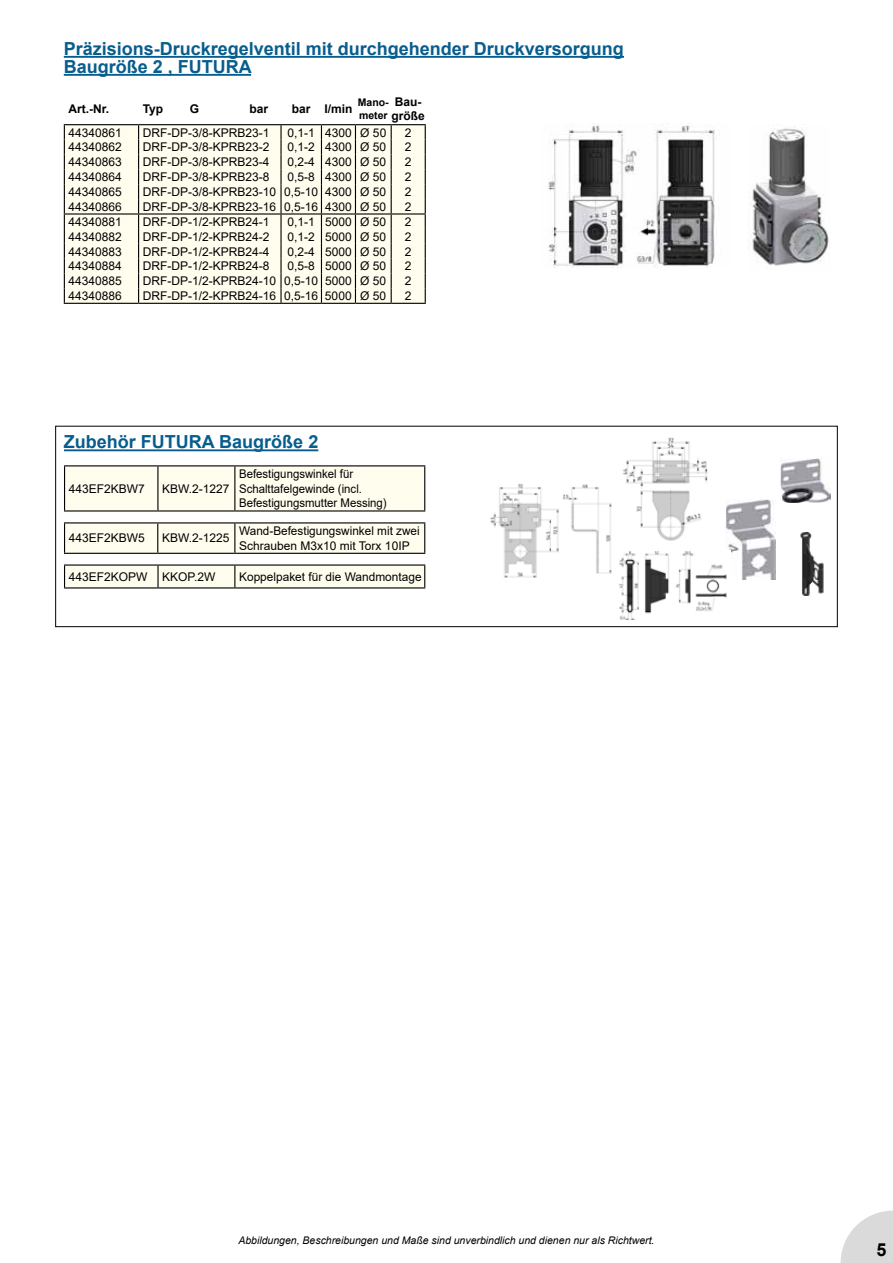
<style>
.page{position:relative;width:893px;height:1263px;background:#fff}
.page>*{position:absolute;margin:0;border:0;box-sizing:border-box;transform-origin:0 0}
.t1{font:700 18px/18px "Arial";color:#075d8d}
.t2{font:700 18px "Arial";color:#000}
.t3{font:12px/14.4px "Arial";color:#000}
.t4{font:12px/14.4px "Arial";color:#000;scale:.95 1}
.t5{font:700 12px/14.4px "Arial";color:#000}
.t6{font:italic 10.5px "Arial";color:#000}
.t7{font:700 10.5px/12.6px "Arial";color:#000}
</style>
<div class="page">
<div style="left:55px;top:426px;width:783px;height:201px;border:1px solid #000"></div>
<img style="left:490px;top:484px;width:122px;height:94px">
<hr style="left:64px;top:449px;width:254px;height:2px;background:#075d8d">
<img style="left:780px;top:459px;width:50px;height:43px">
<img style="left:800px;top:531px;width:24px;height:64px">
<svg style="left:65px;top:523px;width:359px;height:30px;background:#f7f5e7"></svg>
<hr style="left:64px;top:522px;width:94px;height:1px;background:#000">
<hr style="left:64px;top:523px;width:1px;height:30px;background:#000">
<hr style="left:158px;top:522px;width:77px;height:1px;background:#000">
<hr style="left:157px;top:523px;width:1px;height:30px;background:#000">
<hr style="left:235px;top:522px;width:190px;height:1px;background:#000">
<hr style="left:234px;top:523px;width:1px;height:30px;background:#000">
<hr style="left:64px;top:553px;width:94px;height:1px;background:#000">
<hr style="left:158px;top:553px;width:77px;height:1px;background:#000">
<hr style="left:235px;top:553px;width:190px;height:1px;background:#000">
<hr style="left:424px;top:523px;width:1px;height:30px;background:#000">
<hr style="left:64px;top:564px;width:94px;height:2px;background:#000">
<hr style="left:158px;top:564px;width:77px;height:2px;background:#000">
<hr style="left:235px;top:564px;width:190px;height:2px;background:#000">
<svg style="left:64px;top:565px;width:361px;height:23px;background:#eeecde"></svg>
<div style="left:65px;top:466px;width:359px;height:44px;background:#fffdee"></div>
<hr style="left:64px;top:465px;width:94px;height:1px;background:#000">
<hr style="left:64px;top:466px;width:1px;height:44px;background:#000">
<hr style="left:158px;top:465px;width:77px;height:1px;background:#000">
<hr style="left:157px;top:466px;width:1px;height:44px;background:#000">
<hr style="left:235px;top:465px;width:190px;height:1px;background:#000">
<hr style="left:234px;top:466px;width:1px;height:44px;background:#000">
<hr style="left:64px;top:510px;width:94px;height:1px;background:#000">
<hr style="left:158px;top:510px;width:77px;height:1px;background:#000">
<hr style="left:235px;top:510px;width:190px;height:1px;background:#000">
<hr style="left:424px;top:466px;width:1px;height:44px;background:#000">
<img style="left:725px;top:499px;width:50px;height:80px">
<img style="left:622px;top:437px;width:86px;height:104px">
<img style="left:619px;top:550px;width:111px;height:70px">
<img style="left:548px;top:123px;width:167px;height:145px">
<img style="left:748px;top:126px;width:81px;height:140px">
<div style="left:65px;top:125px;width:360px;height:178px;background:#fffdee"></div>
<svg style="left:425px;top:125px;width:1px;height:178px"></svg>
<hr style="left:64px;top:213px;width:75px;height:2px;background:#000">
<hr style="left:139px;top:213px;width:142px;height:2px;background:#000">
<hr style="left:281px;top:213px;width:40px;height:2px;background:#000">
<hr style="left:321px;top:213px;width:34px;height:2px;background:#000">
<hr style="left:355px;top:213px;width:36px;height:2px;background:#000">
<hr style="left:391px;top:213px;width:35px;height:2px;background:#000">
<hr style="left:64px;top:124px;width:75px;height:1px;background:#000">
<hr style="left:139px;top:124px;width:142px;height:1px;background:#000">
<hr style="left:281px;top:124px;width:40px;height:1px;background:#000">
<hr style="left:321px;top:124px;width:34px;height:1px;background:#000">
<hr style="left:355px;top:124px;width:36px;height:1px;background:#000">
<hr style="left:391px;top:124px;width:35px;height:1px;background:#000">
<svg style="left:64px;top:125px;width:1px;height:178px"></svg>
<svg style="left:138px;top:125px;width:1px;height:178px"></svg>
<svg style="left:280px;top:125px;width:2px;height:178px"></svg>
<svg style="left:321px;top:125px;width:1px;height:178px"></svg>
<svg style="left:355px;top:125px;width:1px;height:178px"></svg>
<svg style="left:391px;top:125px;width:1px;height:178px"></svg>
<hr style="left:64px;top:303px;width:75px;height:1px;background:#000">
<hr style="left:139px;top:303px;width:142px;height:1px;background:#000">
<hr style="left:281px;top:303px;width:40px;height:1px;background:#000">
<hr style="left:321px;top:303px;width:34px;height:1px;background:#000">
<hr style="left:355px;top:303px;width:36px;height:1px;background:#000">
<hr style="left:391px;top:303px;width:35px;height:1px;background:#000">
<hr style="left:64px;top:56px;width:560px;height:2px;background:#075d8d">
<hr style="left:64px;top:74px;width:187px;height:2px;background:#075d8d">
<svg style="left:841px;top:1210px;width:52px;height:53px"></svg>
<h1 class="t1" style="left:64px;top:40px;width:562px">Präzisions-Druckregelventil mit durchgehender Druckversorgung<br>Baugröße 2 , FUTURA</h1>
<p class="t5" style="left:69px;top:102px;width:42px">Art.-Nr.</p>
<p class="t5" style="left:143px;top:102px;width:22px">Typ</p>
<p class="t5" style="left:190px;top:102px;width:11px">G</p>
<p class="t5" style="left:249px;top:102px;width:20px">bar</p>
<p class="t5" style="left:292px;top:102px;width:62px">bar I/min</p>
<p class="t7" style="left:358px;top:96px;width:32px">Mano&shy;meter</p>
<p class="t5" style="left:392px;top:95px;width:35px">Bau&shy;größe</p>
<p class="t3" style="left:69px;top:125px;width:55px">44340861</p>
<p class="t3" style="left:143px;top:125px;width:128px">DRF-DP-3/8-KPRB23-1</p>
<p class="t3" style="left:288px;top:125px;width:100px">0,1-1 4300 Ø 50</p>
<p class="t3" style="left:405px;top:125px;width:8px">2</p>
<p class="t3" style="left:69px;top:140px;width:55px">44340862</p>
<p class="t3" style="left:143px;top:140px;width:128px">DRF-DP-3/8-KPRB23-2</p>
<p class="t3" style="left:288px;top:140px;width:100px">0,1-2 4300 Ø 50</p>
<p class="t3" style="left:405px;top:140px;width:8px">2</p>
<p class="t3" style="left:69px;top:155px;width:55px">44340863</p>
<p class="t3" style="left:143px;top:155px;width:128px">DRF-DP-3/8-KPRB23-4</p>
<p class="t3" style="left:288px;top:155px;width:100px">0,2-4 4300 Ø 50</p>
<p class="t3" style="left:405px;top:155px;width:8px">2</p>
<p class="t3" style="left:69px;top:170px;width:55px">44340864</p>
<p class="t3" style="left:143px;top:170px;width:128px">DRF-DP-3/8-KPRB23-8</p>
<p class="t3" style="left:288px;top:170px;width:100px">0,5-8 4300 Ø 50</p>
<p class="t3" style="left:405px;top:170px;width:8px">2</p>
<p class="t3" style="left:69px;top:185px;width:55px">44340865</p>
<p class="t3" style="left:143px;top:185px;width:245px">DRF-DP-3/8-KPRB23-10 0,5-10 4300 Ø 50</p>
<p class="t3" style="left:405px;top:185px;width:8px">2</p>
<p class="t3" style="left:69px;top:199px;width:55px">44340866</p>
<p class="t3" style="left:143px;top:199px;width:245px">DRF-DP-3/8-KPRB23-16 0,5-16 4300 Ø 50</p>
<p class="t3" style="left:405px;top:199px;width:8px">2</p>
<p class="t3" style="left:69px;top:215px;width:55px">44340881</p>
<p class="t3" style="left:143px;top:215px;width:128px">DRF-DP-1/2-KPRB24-1</p>
<p class="t3" style="left:287px;top:215px;width:100px">0,1-1 5000 Ø 50</p>
<p class="t3" style="left:405px;top:215px;width:8px">2</p>
<p class="t3" style="left:69px;top:229px;width:55px">44340882</p>
<p class="t3" style="left:143px;top:229px;width:128px">DRF-DP-1/2-KPRB24-2</p>
<p class="t3" style="left:287px;top:229px;width:100px">0,1-2 5000 Ø 50</p>
<p class="t3" style="left:405px;top:229px;width:8px">2</p>
<p class="t3" style="left:68px;top:244px;width:55px">44340883</p>
<p class="t3" style="left:143px;top:244px;width:128px">DRF-DP-1/2-KPRB24-4</p>
<p class="t3" style="left:287px;top:244px;width:100px">0,2-4 5000 Ø 50</p>
<p class="t3" style="left:405px;top:244px;width:8px">2</p>
<p class="t3" style="left:68px;top:259px;width:55px">44340884</p>
<p class="t3" style="left:143px;top:259px;width:128px">DRF-DP-1/2-KPRB24-8</p>
<p class="t3" style="left:287px;top:259px;width:100px">0,5-8 5000 Ø 50</p>
<p class="t3" style="left:405px;top:259px;width:8px">2</p>
<p class="t3" style="left:68px;top:274px;width:55px">44340885</p>
<p class="t3" style="left:143px;top:274px;width:245px">DRF-DP-1/2-KPRB24-10 0,5-10 5000 Ø 50</p>
<p class="t3" style="left:405px;top:274px;width:8px">2</p>
<p class="t3" style="left:68px;top:288px;width:55px">44340886</p>
<p class="t3" style="left:143px;top:288px;width:245px">DRF-DP-1/2-KPRB24-16 0,5-16 5000 Ø 50</p>
<p class="t3" style="left:405px;top:288px;width:8px">2</p>
<h1 class="t1" style="left:64px;top:433px;width:256px">Zubehör FUTURA Baugröße 2</h1>
<p class="t3" style="left:69px;top:481px;width:78px">443EF2KBW7</p>
<p class="t3" style="left:162px;top:481px;width:69px">KBW.2-1227</p>
<p class="t4" style="left:239px;top:467px;width:157px">Befestigungswinkel für<br>Schalttafelgewinde (incl.<br>Befestigungsmutter Messing)</p>
<p class="t3" style="left:69px;top:531px;width:78px">443EF2KBW5</p>
<p class="t3" style="left:162px;top:531px;width:69px">KBW.2-1225</p>
<p class="t3" style="left:239px;top:524px;width:182px">Wand-Befestigungswinkel mit zwei<br>Schrauben M3x10 mit Torx 10IP</p>
<p class="t3" style="left:69px;top:569px;width:148px">443EF2KOPW KKOP.2W</p>
<p class="t3" style="left:239px;top:569px;width:184px">Koppelpaket für die Wandmontage</p>
<p class="t6" style="left:238px;top:1233px;width:418px">Abbildungen, Beschreibungen und Maße sind unverbindlich und dienen nur als Richtwert.</p>
<h1 class="t2" style="left:877px;top:1237px;width:12px">5</h1>
</div>
